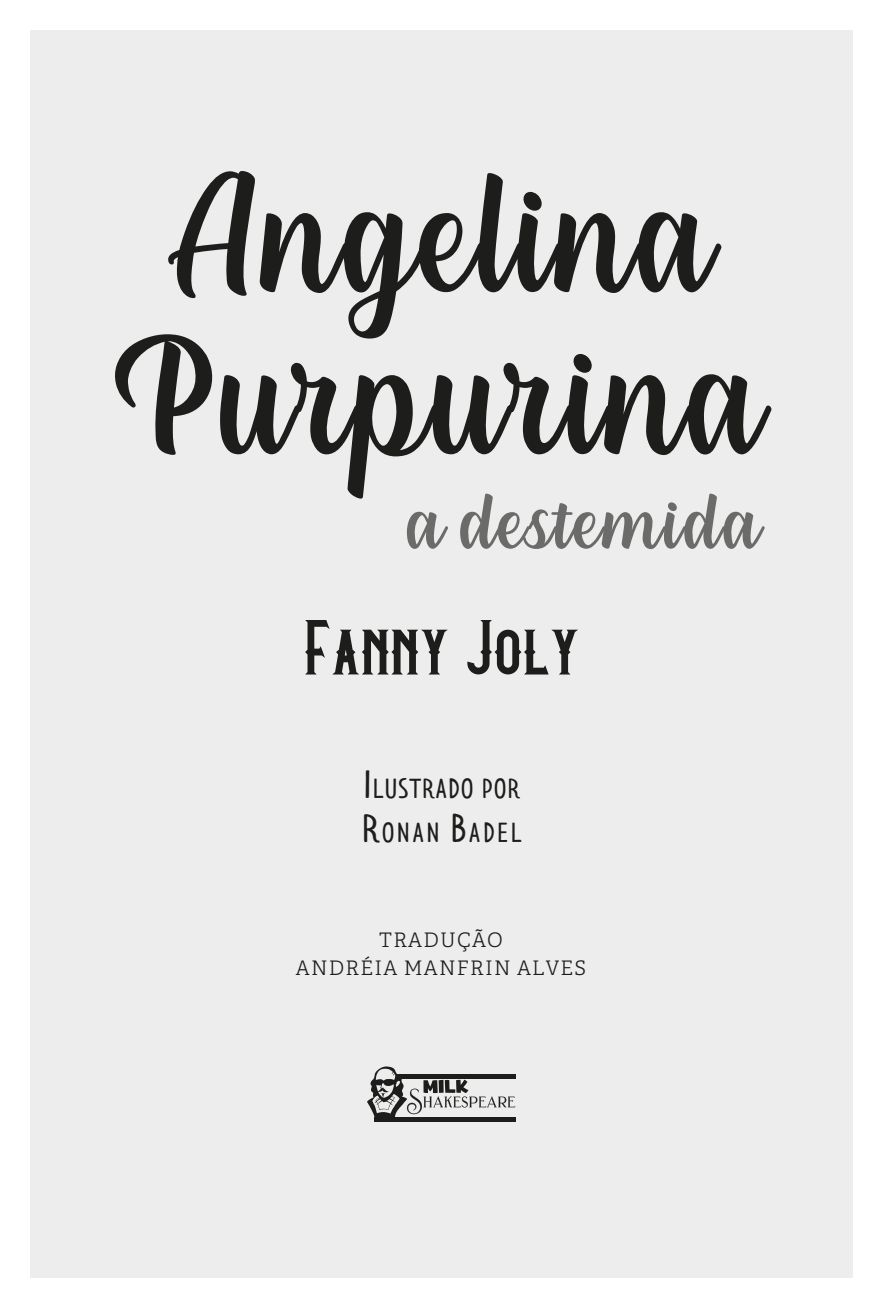
<style>
.page{position:relative;width:883px;height:1308px;background:#fff}
.page>*{position:absolute;margin:0;border:0;box-sizing:border-box;transform-origin:0 0}
.t1{font:italic 72px "Hestina";color:#6b6b6a}
.t2{font:64px "Amber Whiskey";color:#1d1d1b}
.t3{font:28px/44px "TT Limes Sans";letter-spacing:.035em;color:#1d1d1b}
.t4{font:300 20px/28px "Adelle";letter-spacing:.06em;color:#1d1d1b;text-align:center}
.s1{font-size:40px}
</style>
<div class="page">
<div style="left:30px;top:30px;width:822px;height:1247px;background:#ededed"></div>
<svg style="left:168px;top:171px;width:554px;height:163px"></svg>
<svg style="left:115px;top:334px;width:657px;height:164px"></svg>
<svg style="left:367px;top:1066px;width:148px;height:55px"></svg>
<div style="left:434px;top:8px;width:14px;height:14px;border:2px solid #fff;border-radius:50%"></div>
<div style="left:430px;top:1281px;width:22px;height:22px;border:2px solid #fff;border-radius:50%"></div>
<hr style="left:440px;top:1280px;width:2px;height:24px;background:#fff">
<div style="left:4px;top:642px;width:22px;height:23px;border:2px solid #fff;border-radius:50%"></div>
<hr style="left:3px;top:652px;width:24px;height:3px;background:#fff">
<div style="left:8px;top:646px;width:14px;height:15px;border:2px solid #fff;border-radius:50%"></div>
<div style="left:856px;top:642px;width:22px;height:23px;border:2px solid #fff;border-radius:50%"></div>
<h1 class="t1" style="left:411px;top:480px;width:379px">adestemida</h1>
<h2 class="t2" style="left:304px;top:615px;width:277px">Fanny Joly</h2>
<h3 class="t3" style="left:361px;top:766px;width:161px"><span class="s1">I</span>LUSTRADO POR<br><span class="s1">R</span>ONAN <span class="s1">B</span>ADEL</h3>
<p class="t4" style="left:296px;top:925px;width:291px">TRADUÇÃO<br>ANDRÉIA MANFRIN ALVES</p>
</div>
